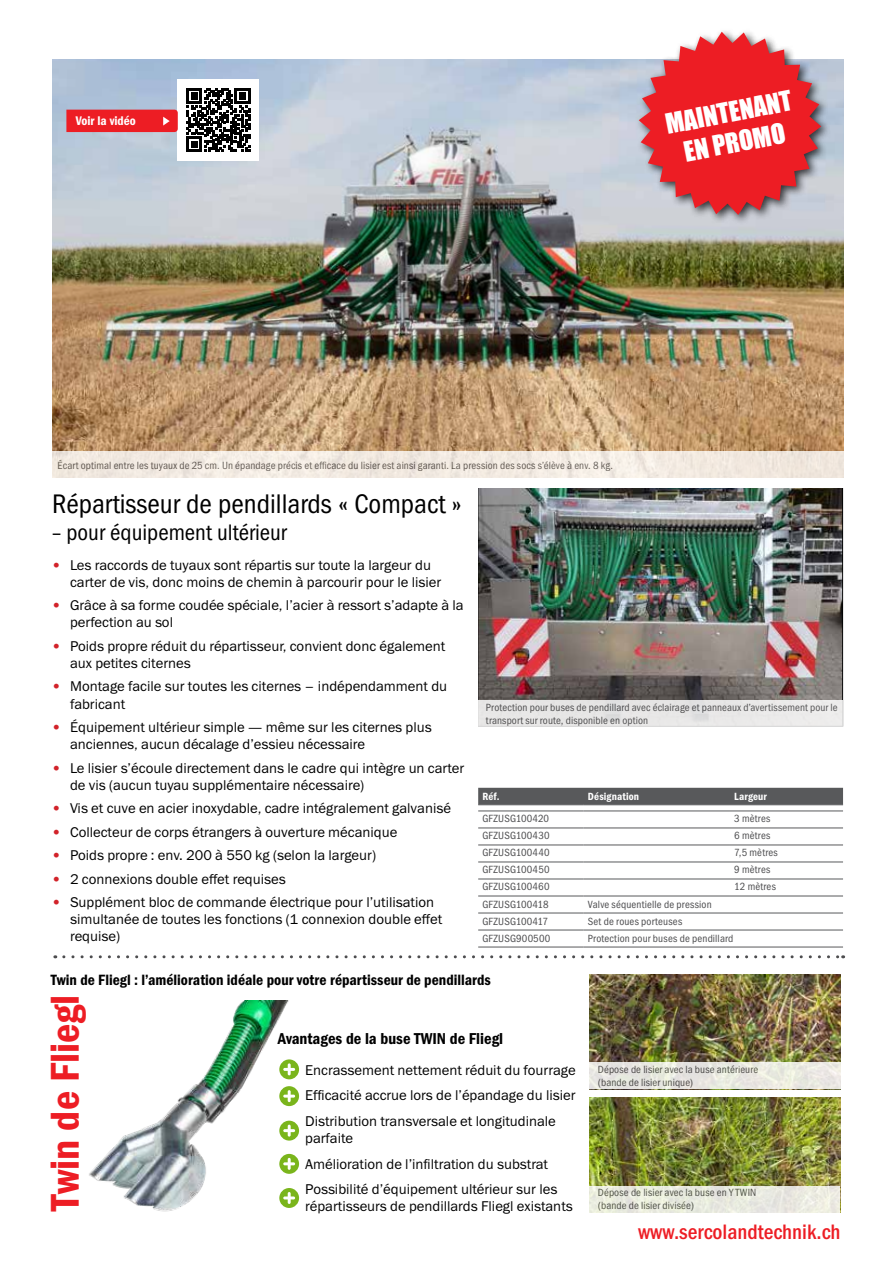
<style>
.page{position:relative;width:893px;height:1263px;background:#fff}
.page>*{position:absolute;margin:0;border:0;box-sizing:border-box;transform-origin:0 0}
.t1{font:40.5px "Franklin Gothic Demi Cond ITC";color:#ed1d24}
.t2{font:27px "Franklin Gothic Book Cond ITC";color:#000}
.t3{font:25.8px/30.9px "Impact";color:#fff;text-align:center}
.t4{font:22.5px "Franklin Gothic Book Cond ITC";color:#000}
.t5{font:21px "Franklin Gothic Medi Cond ITC";color:#ed1d24}
.t6{font:15.9px "Franklin Gothic Demi Cond ITC";color:#000}
.t7{font:15px "Franklin Gothic Demi Cond ITC";color:#000}
.t8{font:14.25px/17.1px "Franklin Gothic Book ITC";color:#000}
.t9{font:12.6px "Franklin Gothic Demi Cond ITC";color:#fff}
.t10{font:10.5px/12.6px "Franklin Gothic Book Cond ITC";letter-spacing:.01em;color:#4d4d4f}
.t11{font:10.5px "Franklin Gothic Demi Cond ITC";letter-spacing:.015em;color:#fff}
.s1{color:#d2232a}
</style>
<div class="page">
<img style="left:89px;top:1000px;width:200px;height:212px">
<img style="left:52px;top:60px;width:791px;height:392px">
<svg style="left:52px;top:452px;width:792px;height:26px;background:#f1e9e1"></svg>
<svg style="left:279px;top:1059px;width:21px;height:21px"></svg>
<svg style="left:279px;top:1059px;width:20px;height:20px"></svg>
<svg style="left:283px;top:1063px;width:12px;height:12px"></svg>
<svg style="left:279px;top:1085px;width:21px;height:22px"></svg>
<div style="left:279px;top:1086px;width:20px;height:20px;background:#7ab51c;border-radius:50%"></div>
<svg style="left:283px;top:1090px;width:12px;height:12px"></svg>
<svg style="left:279px;top:1120px;width:21px;height:21px"></svg>
<div style="left:279px;top:1121px;width:20px;height:19px;background:#7ab51c;border-radius:50%"></div>
<svg style="left:283px;top:1125px;width:12px;height:11px"></svg>
<svg style="left:279px;top:1153px;width:21px;height:21px"></svg>
<div style="left:279px;top:1154px;width:20px;height:20px;background:#7ab51c;border-radius:50%"></div>
<svg style="left:283px;top:1158px;width:12px;height:12px"></svg>
<svg style="left:279px;top:1187px;width:21px;height:22px"></svg>
<div style="left:279px;top:1188px;width:20px;height:20px;background:#7ab51c;border-radius:50%"></div>
<svg style="left:283px;top:1192px;width:12px;height:12px"></svg>
<svg style="left:64px;top:955px;width:780px;height:3px"></svg>
<img style="left:589px;top:974px;width:251px;height:88px">
<img style="left:589px;top:1097px;width:251px;height:88px">
<svg style="left:589px;top:1062px;width:252px;height:27px;background:#e8e8e1"></svg>
<div style="left:589px;top:1185px;width:251px;height:27px;background:#eaebe0"></div>
<div style="left:478px;top:788px;width:365px;height:16px;background:#58595b"></div>
<svg style="left:478px;top:805px;width:365px;height:142px"></svg>
<hr style="left:584px;top:896px;width:146px;height:1px;background:#58595b">
<hr style="left:730px;top:896px;width:113px;height:1px;background:#58595b">
<hr style="left:584px;top:913px;width:146px;height:1px;background:#58595b">
<hr style="left:730px;top:913px;width:113px;height:1px;background:#58595b">
<hr style="left:584px;top:930px;width:146px;height:1px;background:#58595b">
<hr style="left:730px;top:930px;width:113px;height:1px;background:#58595b">
<hr style="left:584px;top:947px;width:146px;height:1px;background:#58595b">
<hr style="left:730px;top:947px;width:113px;height:1px;background:#58595b">
<hr style="left:478px;top:811px;width:106px;height:1px;background:#58595b">
<hr style="left:478px;top:828px;width:106px;height:1px;background:#58595b">
<hr style="left:584px;top:811px;width:146px;height:1px;background:#58595b">
<hr style="left:730px;top:811px;width:113px;height:1px;background:#58595b">
<hr style="left:584px;top:828px;width:146px;height:1px;background:#58595b">
<hr style="left:730px;top:828px;width:113px;height:1px;background:#58595b">
<hr style="left:478px;top:804px;width:106px;height:1px;background:#58595b">
<hr style="left:584px;top:804px;width:146px;height:1px;background:#58595b">
<hr style="left:730px;top:804px;width:113px;height:1px;background:#58595b">
<hr style="left:478px;top:845px;width:106px;height:1px;background:#58595b">
<hr style="left:584px;top:845px;width:146px;height:1px;background:#58595b">
<hr style="left:730px;top:845px;width:113px;height:1px;background:#58595b">
<hr style="left:478px;top:862px;width:106px;height:1px;background:#58595b">
<hr style="left:584px;top:862px;width:146px;height:1px;background:#58595b">
<hr style="left:730px;top:862px;width:113px;height:1px;background:#58595b">
<hr style="left:478px;top:879px;width:106px;height:1px;background:#58595b">
<hr style="left:584px;top:879px;width:146px;height:1px;background:#58595b">
<hr style="left:730px;top:879px;width:113px;height:1px;background:#58595b">
<hr style="left:478px;top:896px;width:106px;height:1px;background:#58595b">
<hr style="left:478px;top:913px;width:106px;height:1px;background:#58595b">
<hr style="left:478px;top:930px;width:106px;height:1px;background:#58595b">
<hr style="left:478px;top:947px;width:106px;height:1px;background:#58595b">
<img style="left:478px;top:488px;width:364px;height:212px">
<hr style="left:842px;top:488px;width:1px;height:238px;background:#000">
<div style="left:477px;top:700px;width:366px;height:27px;background:#e8e7e6"></div>
<div style="left:178px;top:79px;width:81px;height:81px;background:#fff"></div>
<svg style="left:187px;top:88px;width:63px;height:64px"></svg>
<div style="left:66px;top:110px;width:112px;height:22px;background:#ed1d24"></div>
<div style="left:635px;top:28px;width:196px;height:197px;background:#000;opacity:.75"></div>
<svg style="left:639px;top:32px;width:182px;height:183px;background:#e05158"></svg>
<p class="t9" style="left:76px;top:113px;width:61px">Voir la vidéo</p>
<h3 class="t3" style="left:663px;top:108px;width:130px;rotate:-11deg">MAINTENANT<br>EN PROMO</h3>
<p class="t10" style="left:58px;top:460px;width:557px">Écart optimal entre les tuyaux de 25 cm. Un épandage précis et efficace du lisier est ainsi garanti. La pression des socs s’élève à env. 8 kg.</p>
<h2 class="t2" style="left:52px;top:488px;width:411px">Répartisseur de pendillards « Compact »</h2>
<h3 class="t4" style="left:52px;top:519px;width:236px">– pour équipement ultérieur</h3>
<p class="t8" style="left:70px;top:556px;width:373px;text-indent:-18px"><span class="s1">•</span> Les raccords de tuyaux sont répartis sur toute la largeur du carter de vis, donc moins de chemin à parcourir pour le lisier</p>
<p class="t8" style="left:70px;top:596px;width:395px;text-indent:-18px"><span class="s1">•</span> Grâce à sa forme coudée spéciale, l’acier à ressort s’adapte à la perfection au sol</p>
<p class="t8" style="left:70px;top:637px;width:377px;text-indent:-18px"><span class="s1">•</span> Poids propre réduit du répartisseur, convient donc également aux petites citernes</p>
<p class="t8" style="left:70px;top:678px;width:379px;text-indent:-18px"><span class="s1">•</span> Montage facile sur toutes les citernes – indépendamment du fabricant</p>
<p class="t8" style="left:70px;top:718px;width:363px;text-indent:-18px"><span class="s1">•</span> Équipement ultérieur simple — même sur les citernes plus anciennes, aucun décalage d’essieu nécessaire</p>
<p class="t8" style="left:70px;top:759px;width:396px;text-indent:-18px"><span class="s1">•</span> Le lisier s’écoule directement dans le cadre qui intègre un carter de vis (aucun tuyau supplémentaire nécessaire)</p>
<p class="t8" style="left:52px;top:799px;width:400px"><span class="s1">•</span> Vis et cuve en acier inoxydable, cadre intégralement galvanisé</p>
<p class="t8" style="left:52px;top:823px;width:347px"><span class="s1">•</span> Collecteur de corps étrangers à ouverture mécanique</p>
<p class="t8" style="left:52px;top:846px;width:325px"><span class="s1">•</span> Poids propre : env. 200 à 550 kg (selon la largeur)</p>
<p class="t8" style="left:52px;top:870px;width:235px"><span class="s1">•</span> 2 connexions double effet requises</p>
<p class="t8" style="left:70px;top:893px;width:374px;text-indent:-18px"><span class="s1">•</span> Supplément bloc de commande électrique pour l’utilisation simultanée de toutes les fonctions (1 connexion double effet requise)</p>
<p class="t10" style="left:486px;top:701px;width:353px">Protection pour buses de pendillard avec éclairage et panneaux d’avertissement pour le transport sur route, disponible en option</p>
<p class="t11" style="left:482px;top:790px;width:19px">Réf.</p>
<p class="t11" style="left:588px;top:790px;width:53px">Désignation</p>
<p class="t11" style="left:734px;top:790px;width:34px">Largeur</p>
<p class="t10" style="left:482px;top:813px;width:68px">GFZUSG100420</p>
<p class="t10" style="left:734px;top:813px;width:38px">3 mètres</p>
<p class="t10" style="left:482px;top:830px;width:69px">GFZUSG100430</p>
<p class="t10" style="left:734px;top:830px;width:38px">6 mètres</p>
<p class="t10" style="left:482px;top:847px;width:69px">GFZUSG100440</p>
<p class="t10" style="left:734px;top:847px;width:45px">7,5 mètres</p>
<p class="t10" style="left:482px;top:864px;width:69px">GFZUSG100450</p>
<p class="t10" style="left:734px;top:864px;width:38px">9 mètres</p>
<p class="t10" style="left:482px;top:881px;width:69px">GFZUSG100460</p>
<p class="t10" style="left:734px;top:881px;width:43px">12 mètres</p>
<p class="t10" style="left:482px;top:898px;width:68px">GFZUSG100418</p>
<p class="t10" style="left:588px;top:898px;width:125px">Valve séquentielle de pression</p>
<p class="t10" style="left:482px;top:915px;width:67px">GFZUSG100417</p>
<p class="t10" style="left:588px;top:915px;width:96px">Set de roues porteuses</p>
<p class="t10" style="left:482px;top:932px;width:69px">GFZUSG900500</p>
<p class="t10" style="left:588px;top:932px;width:147px">Protection pour buses de pendillard</p>
<p class="t7" style="left:51px;top:971px;width:442px">Twin de Fliegl : l’amélioration idéale pour votre répartisseur de pendillards</p>
<h1 class="t1" style="left:41px;top:1211px;width:218px;rotate:-90deg">Twin de Fliegl</h1>
<p class="t6" style="left:278px;top:1029px;width:227px">Avantages de la buse TWIN de Fliegl</p>
<p class="t8" style="left:305px;top:1056px;width:272px;line-height:25.7px;text-align:justify">Encrassement nettement réduit du fourrage Efficacité accrue lors de l’épandage du lisier Distribution transversale et longitudinale</p>
<p class="t8" style="left:305px;top:1125px;width:254px;line-height:25.7px">parfaite<br>Amélioration de l’infiltration du substrat<br>Possibilité d’équipement ultérieur sur les</p>
<p class="t8" style="left:305px;top:1197px;width:269px">répartisseurs de pendillards Fliegl existants</p>
<p class="t10" style="left:598px;top:1063px;width:162px">Dépose de lisier avec la buse antérieure (bande de lisier unique)</p>
<p class="t10" style="left:598px;top:1186px;width:160px">Dépose de lisier avec la buse en Y TWIN (bande de lisier divisée)</p>
<h3 class="t5" style="left:638px;top:1219px;width:204px">www.sercolandtechnik.ch</h3>
</div>
